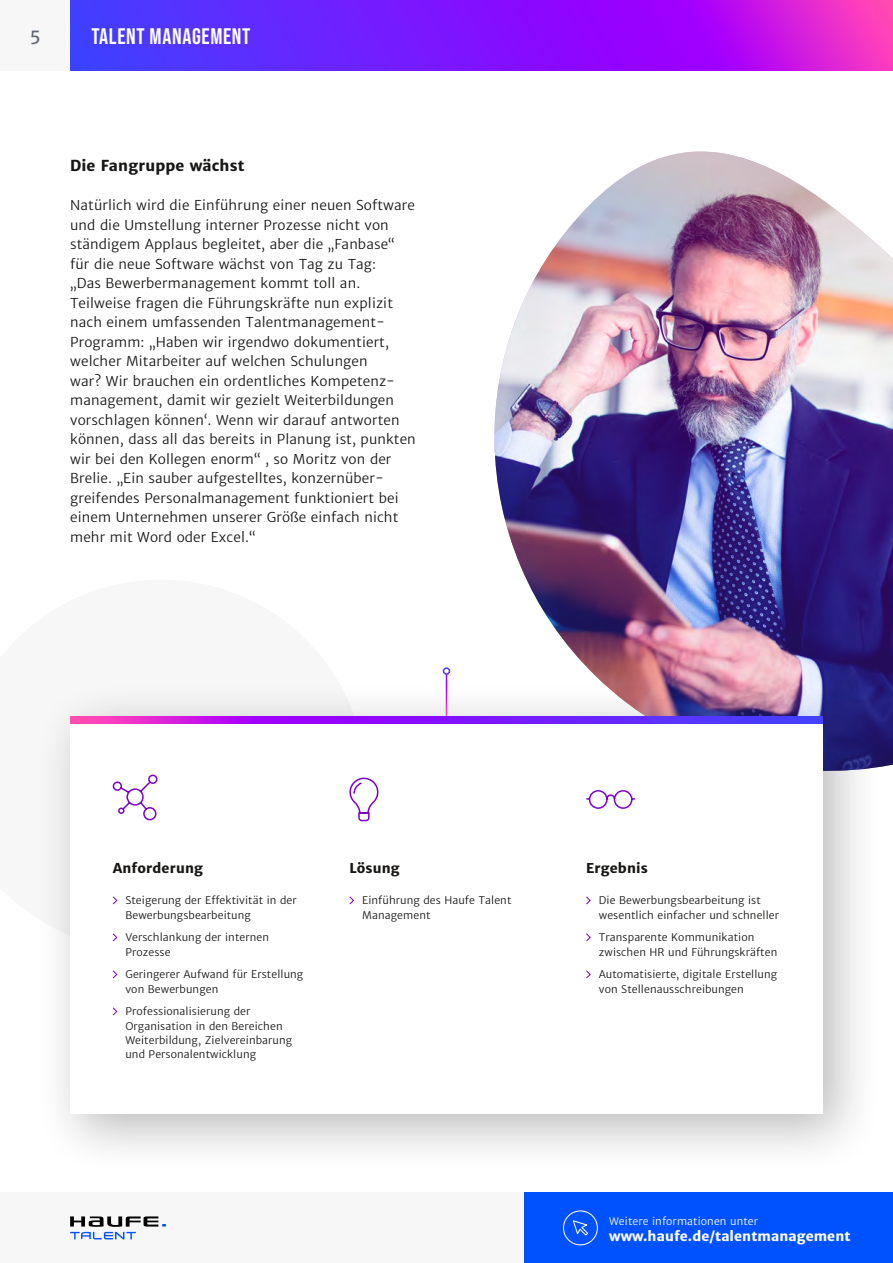
<style>
.page{position:relative;width:893px;height:1263px;background:#fff}
.page>*{position:absolute;margin:0;border:0;box-sizing:border-box;transform-origin:0 0}
.t1{font:22.5px "Bebas Neue";letter-spacing:.03em;color:#fff}
.t2{font:18px "Haufe Merriweather Sans";color:#616872}
.Zwischenhead{font:700 15px "Haufe Merriweather Sans";letter-spacing:.01em;color:#181716}
.Fliesstext{font:13.5px/19.5px "Haufe Merriweather Sans Lt";letter-spacing:.01em;color:#181716}
.Fliesstext-2{font:700 13.5px "Haufe Merriweather Sans";letter-spacing:.01em;color:#fff}
.Fliesstext-3{font:700 13.5px "Haufe Merriweather Sans";letter-spacing:.01em;color:#181716}
.Fliesstext_klein{font:10.5px/14.2px "Haufe Merriweather Sans Lt";letter-spacing:.01em;color:#181716}
.Fliesstext_klein-2{font:10.5px "Haufe Merriweather Sans Lt";letter-spacing:.01em;color:#fff}
</style>
<div class="page">
<div style="left:0;top:0;width:70px;height:70px;background:#f7f7f8"></div>
<svg style="left:70px;top:0;width:823px;height:70px;background:#881cf7"></svg>
<div style="left:0;top:1193px;width:893px;height:70px;background:#f7f7f8"></div>
<div style="left:524px;top:1193px;width:369px;height:70px;background:#0052ff"></div>
<svg style="left:70px;top:1216px;width:96px;height:23px"></svg>
<div style="left:563px;top:1210px;width:35px;height:35px;border:1px solid #fff;border-radius:50%"></div>
<svg style="left:572px;top:1220px;width:16px;height:16px"></svg>
<div style="left:35px;top:681px;width:847px;height:493px;background:#181716;opacity:.3"></div>
<div style="left:70px;top:716px;width:753px;height:398px;background:#fff"></div>
<svg style="left:112px;top:896px;width:6px;height:9px"></svg>
<svg style="left:112px;top:933px;width:6px;height:9px"></svg>
<svg style="left:112px;top:970px;width:6px;height:9px"></svg>
<svg style="left:112px;top:1007px;width:6px;height:9px"></svg>
<svg style="left:349px;top:896px;width:5px;height:9px"></svg>
<svg style="left:586px;top:896px;width:5px;height:9px"></svg>
<svg style="left:586px;top:933px;width:5px;height:9px"></svg>
<svg style="left:586px;top:970px;width:5px;height:9px"></svg>
<svg style="left:349px;top:777px;width:30px;height:45px"></svg>
<svg style="left:590px;top:804px;width:42px;height:5px"></svg>
<svg style="left:112px;top:774px;width:46px;height:47px"></svg>
<hr style="left:446px;top:674px;width:1px;height:46px;background:#fff">
<div style="left:443px;top:667px;width:7px;height:8px;border:2px solid #fff;border-radius:50%"></div>
<svg style="left:70px;top:716px;width:390px;height:7px;background:#b414eb"></svg>
<img style="left:460px;top:151px;width:433px;height:653px">
<h2 class="t2" style="left:30px;top:26px;width:12px">5</h2>
<h1 class="t1" style="left:91px;top:23px;width:161px">TALENT MANAGEMENT</h1>
<p class="Zwischenhead" style="left:70px;top:156px;width:176px">Die Fangruppe wächst</p>
<p class="Fliesstext" style="left:70px;top:196px;width:347px">Natürlich wird die Einführung einer neuen Software und die Umstellung interner Prozesse nicht von ständigem Applaus begleitet, aber die „Fanbase“ für die neue Software wächst von Tag zu Tag:<br>„Das Bewerbermanagement kommt toll an.<br>Teilweise fragen die Führungskräfte nun explizit nach einem umfassenden Talentmanagement-Programm: „Haben wir irgendwo dokumentiert, welcher Mitarbeiter auf welchen Schulungen<br>war? Wir brauchen ein ordentliches Kompetenz&shy;management, damit wir gezielt Weiterbildungen vorschlagen können‘. Wenn wir darauf antworten können, dass all das bereits in Planung ist, punkten wir bei den Kollegen enorm“ , so Moritz von der Brelie. „Ein sauber aufgestelltes, konzernüber&shy;greifendes Personalmanagement funktioniert bei einem Unternehmen unserer Größe einfach nicht mehr mit Word oder Excel.“</p>
<p class="Fliesstext-3" style="left:113px;top:860px;width:92px">Anforderung</p>
<p class="Fliesstext_klein" style="left:125px;top:893px;width:173px">Steigerung der Effektivität in der<br>Bewerbungsbearbeitung</p>
<p class="Fliesstext_klein" style="left:125px;top:930px;width:145px">Verschlankung der internen<br>Prozesse</p>
<p class="Fliesstext_klein" style="left:125px;top:967px;width:179px">Geringerer Aufwand für Erstellung von Bewerbungen</p>
<p class="Fliesstext_klein" style="left:125px;top:1004px;width:168px">Professionalisierung der<br>Organisation in den Bereichen<br>Weiterbildung, Zielvereinbarung und Personalentwicklung</p>
<p class="Fliesstext-3" style="left:349px;top:860px;width:52px">Lösung</p>
<p class="Fliesstext_klein" style="left:362px;top:893px;width:151px">Einführung des Haufe Talent<br>Management</p>
<p class="Fliesstext-3" style="left:586px;top:860px;width:63px">Ergebnis</p>
<p class="Fliesstext_klein" style="left:599px;top:893px;width:182px">Die Bewerbungsbearbeitung ist wesentlich einfacher und schneller</p>
<p class="Fliesstext_klein" style="left:599px;top:930px;width:180px">Transparente Kommunikation zwischen HR und Führungskräften</p>
<p class="Fliesstext_klein" style="left:599px;top:967px;width:180px">Automatisierte, digitale Erstellung von Stellenausschreibungen</p>
<p class="Fliesstext_klein-2" style="left:609px;top:1214px;width:150px">Weitere informationen unter</p>
<p class="Fliesstext-2" style="left:609px;top:1228px;width:243px">www.haufe.de/talentmanagement</p>
</div>
